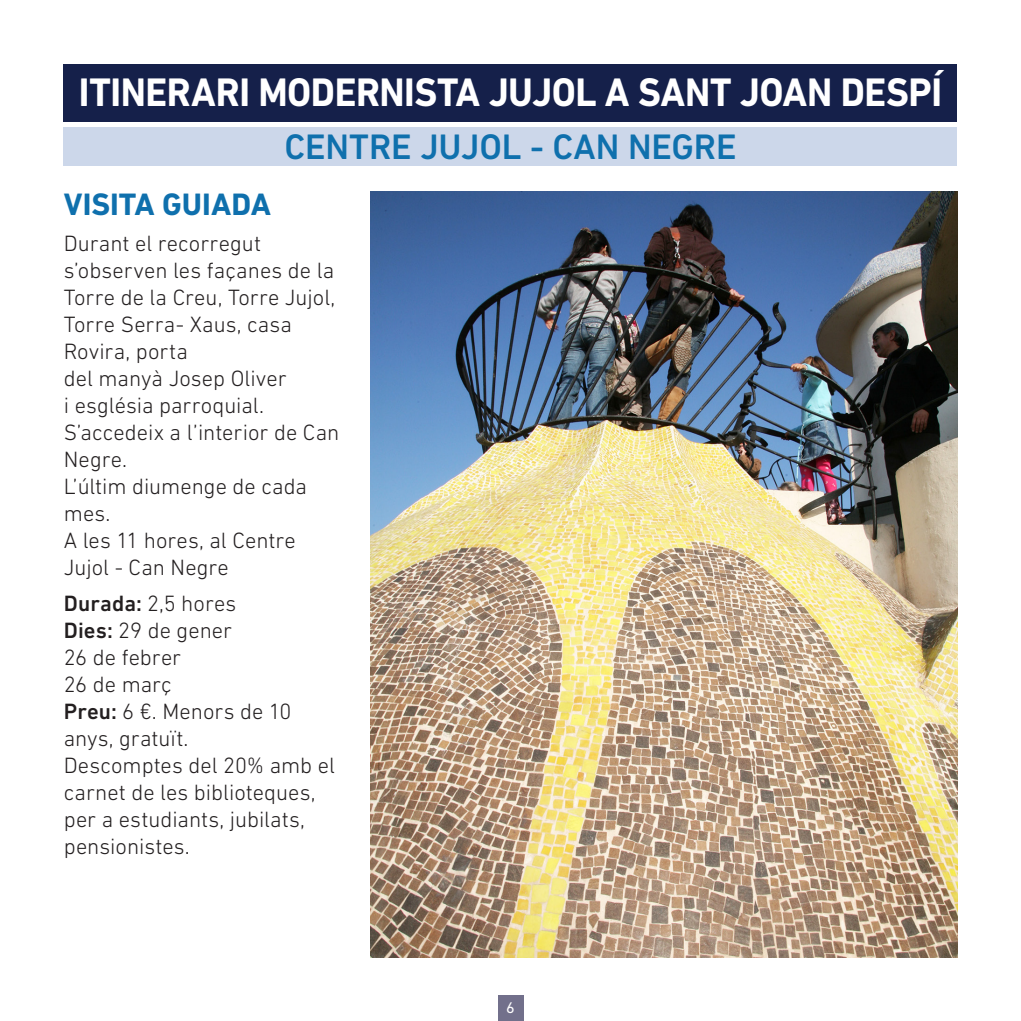
<style>
.page{position:relative;width:1021px;height:1021px;background:#fff}
.page>*{position:absolute;margin:0;border:0;box-sizing:border-box;transform-origin:0 0}
.t1{font:700 40.5px "DIN Next LT Pro";letter-spacing:-.01em;color:#fff;scale:.95 1}
.t2{font:500 36px "DIN Next LT Pro";letter-spacing:-.005em;color:#0f70ad}
.t3{font:700 31.5px "DIN Next LT Pro";color:#0f70ad}
.t4{font:300 22.5px/27px "DIN Next LT Pro";color:#231f20}
.t5{font:15.75px "DIN Next LT Pro";color:#fff}
.s1{font-weight:500}
</style>
<div class="page">
<img style="left:370px;top:191px;width:587px;height:766px">
<div style="left:64px;top:128px;width:893px;height:38px;background:#ccd7ea"></div>
<div style="left:64px;top:64px;width:893px;height:57px;background:#15204a"></div>
<div style="left:497px;top:995px;width:26px;height:25px;background:#72708b"></div>
<h1 class="t1" style="left:79px;top:69px;width:909px">ITINERARI MODERNISTA JUJOL A SANT JOAN DESPÍ</h1>
<h2 class="t2" style="left:284px;top:126px;width:454px">CENTRE JUJOL - CAN NEGRE</h2>
<h3 class="t3" style="left:64px;top:186px;width:209px">VISITA GUIADA</h3>
<p class="t4" style="left:64px;top:230px;width:277px">Durant el recorregut s’observen les façanes de la<br>Torre de la Creu, Torre Jujol,<br>Torre Serra- Xaus, casa<br>Rovira, porta<br>del manyà Josep Oliver<br>i església parroquial.<br>S’accedeix a l’interior de Can<br>Negre.<br>L’últim diumenge de cada mes.<br>A les 11 hores, al Centre<br>Jujol - Can Negre</p>
<p class="t4" style="left:64px;top:590px;width:272px"><span class="s1">Durada:</span> 2,5 hores<br><span class="s1">Dies:</span> 29 de gener<br>26 de febrer<br>26 de març<br><span class="s1">Preu:</span> 6 €. Menors de 10 anys, gratuït.<br>Descomptes del 20% amb el carnet de les biblioteques, per a estudiants, jubilats, pensionistes.</p>
<p class="t5" style="left:506px;top:998px;width:10px">6</p>
</div>
